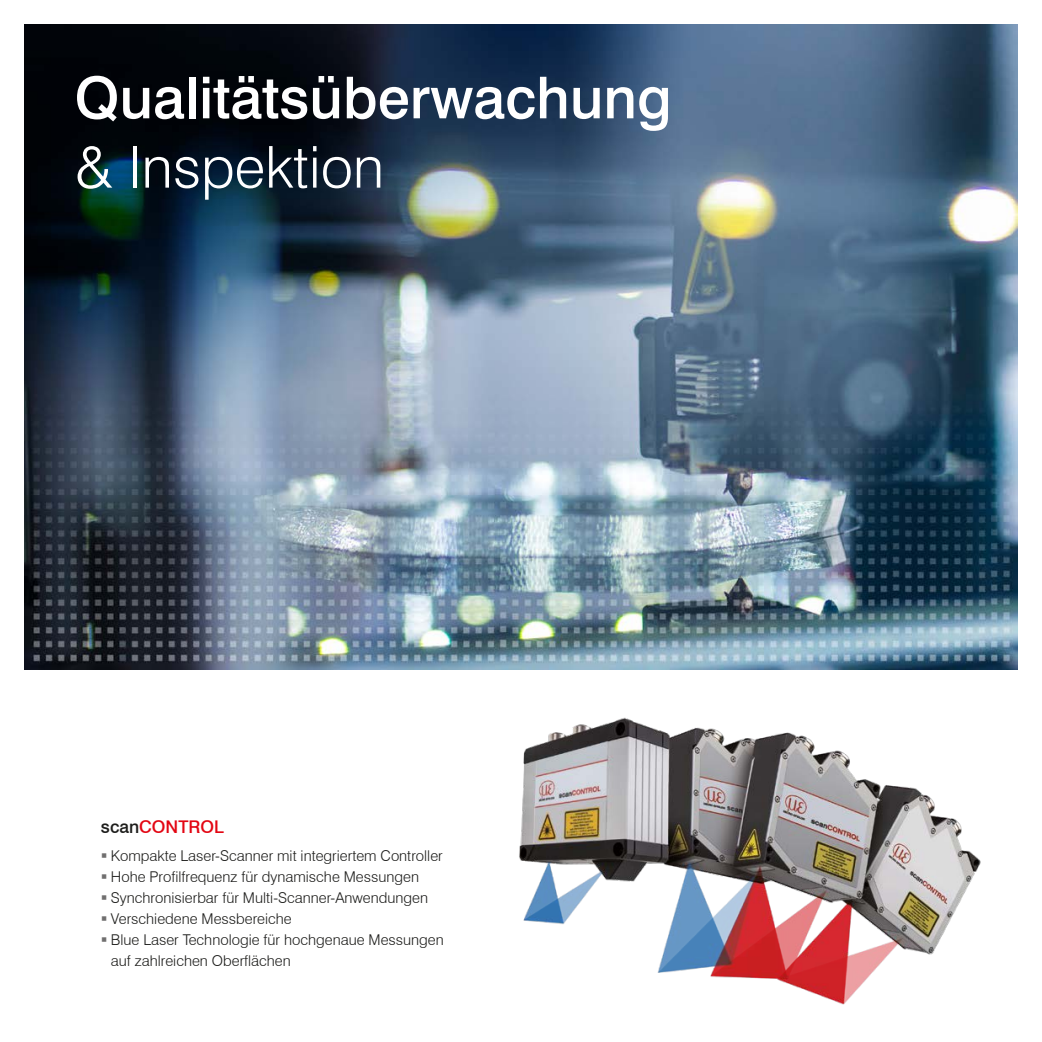
<style>
.page{position:relative;width:1042px;height:1042px;background:#fff}
.page>*{position:absolute;margin:0;border:0;box-sizing:border-box;transform-origin:0 0}
.t1{font:500 57.75px "Swiss 721 BT";color:#fff}
.t2{font:300 57.75px "Swiss 721 BT";color:#fff}
.t3{font:500 17.5px "Swiss 721 BT";color:#e30613}
.t4{font:300 14.88px/21px "Swiss 721 BT";color:#1d1d1b}
.s1{color:#1d1d1b}
</style>
<div class="page">
<img style="left:25px;top:25px;width:992px;height:645px">
<img style="left:519px;top:717px;width:462px;height:288px">
<h1 class="t1" style="left:74px;top:63px;width:599px">Qualitätsüberwachung</h1>
<h1 class="t2" style="left:74px;top:132px;width:311px">&amp; Inspektion</h1>
<p class="t3" style="left:101px;top:815px;width:124px"><span class="s1">scan</span>CONTROL</p>
<p class="t4" style="left:111px;top:845px;width:334px">Kompakte Laser-Scanner mit integriertem Controller Hohe Profilfrequenz für dynamische Messungen Synchronisierbar für Multi-Scanner-Anwendungen Verschiedene Messbereiche<br>Blue Laser Technologie für hochgenaue Messungen auf zahlreichen Oberflächen</p>
</div>
